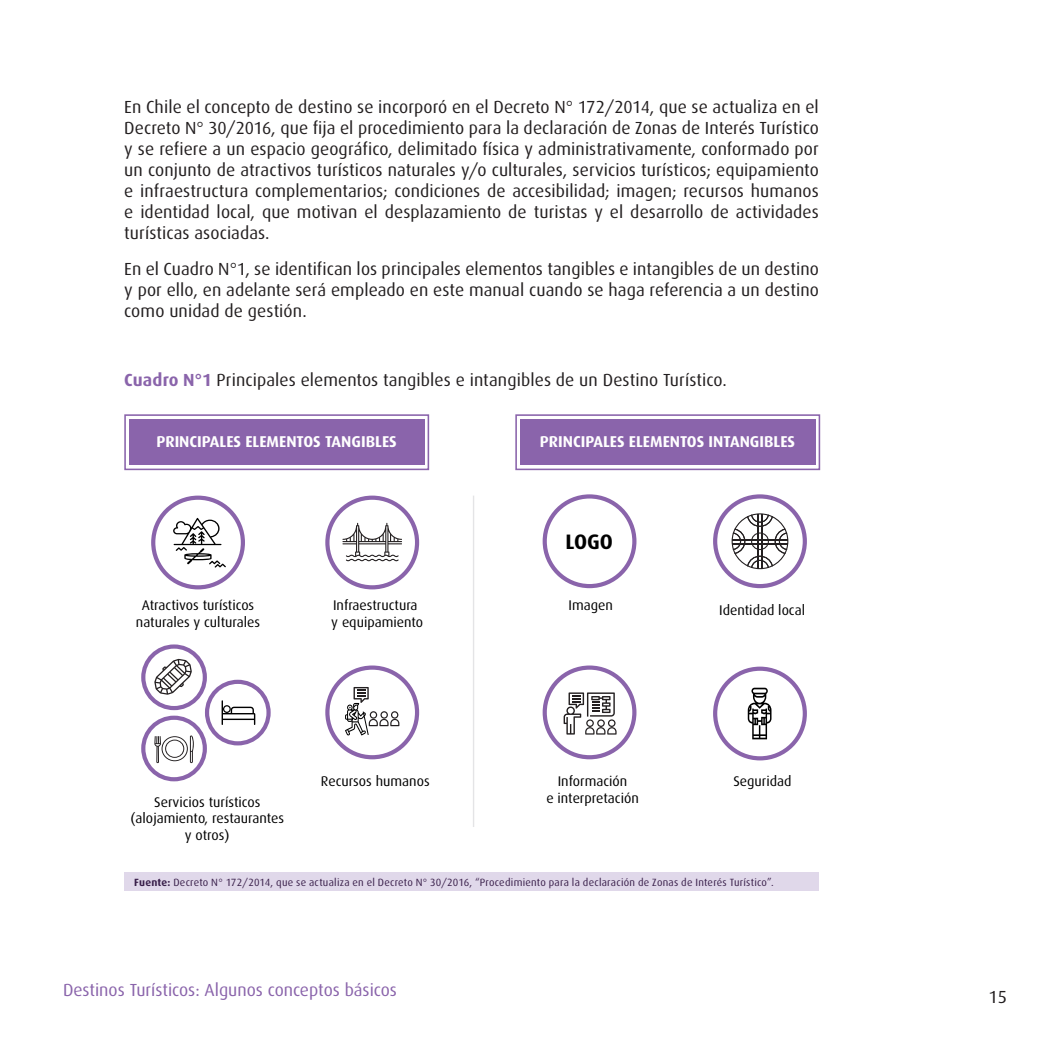
<style>
.page{position:relative;width:1042px;height:1042px;background:#fff}
.page>*{position:absolute;margin:0;border:0;box-sizing:border-box;transform-origin:0 0}
.t1{font:700 21px "Dax";color:#000}
.t2{font:17.5px/21px "Dax";letter-spacing:.005em;color:#231f20;text-align:justify}
.t3{font:17.5px "Dax";color:#8a64ab}
.t4{font:700 15.75px "Dax";color:#fff}
.t5{font:14px/16.8px "Dax";color:#000;text-align:center}
.t6{font:10.5px "Dax";letter-spacing:.025em;color:#391f4a}
.s1{font-weight:700;color:#8a64ab}
.s2{font-weight:700}
</style>
<div class="page">
<div style="left:151px;top:495px;width:94px;height:94px;border:4px solid #8a64ab;border-radius:50%"></div>
<div style="left:543px;top:494px;width:93px;height:94px;border:4px solid #8a64ab;border-radius:50%"></div>
<div style="left:141px;top:644px;width:66px;height:66px;border:4px solid #8a64ab;border-radius:50%"></div>
<svg style="left:207px;top:682px;width:62px;height:61px"></svg>
<div style="left:205px;top:680px;width:66px;height:65px;border:4px solid #8a64ab;border-radius:50%"></div>
<div style="left:141px;top:715px;width:66px;height:66px;border:4px solid #8a64ab;border-radius:50%"></div>
<div style="left:325px;top:495px;width:94px;height:94px;border:4px solid #8a64ab;border-radius:50%"></div>
<div style="left:713px;top:494px;width:94px;height:94px;border:4px solid #8a64ab;border-radius:50%"></div>
<div style="left:713px;top:666px;width:94px;height:94px;border:4px solid #8a64ab;border-radius:50%"></div>
<div style="left:325px;top:665px;width:94px;height:94px;border:4px solid #8a64ab;border-radius:50%"></div>
<div style="left:543px;top:665px;width:93px;height:94px;border:4px solid #8a64ab;border-radius:50%"></div>
<hr style="left:473px;top:495px;width:1px;height:332px;background:#bcbdc0">
<div style="left:129px;top:419px;width:295px;height:45px;background:#8a64ab"></div>
<div style="left:124px;top:414px;width:305px;height:56px;border:2px solid #8a64ab"></div>
<div style="left:515px;top:414px;width:305px;height:56px;border:2px solid #8a64ab"></div>
<div style="left:520px;top:419px;width:295px;height:45px;background:#8a64ab"></div>
<svg style="left:173px;top:518px;width:53px;height:49px"></svg>
<svg style="left:154px;top:659px;width:38px;height:36px"></svg>
<svg style="left:222px;top:700px;width:33px;height:25px"></svg>
<svg style="left:563px;top:692px;width:53px;height:42px"></svg>
<svg style="left:748px;top:688px;width:23px;height:51px"></svg>
<svg style="left:154px;top:735px;width:40px;height:28px"></svg>
<svg style="left:342px;top:523px;width:60px;height:38px"></svg>
<svg style="left:345px;top:687px;width:54px;height:48px"></svg>
<div style="left:124px;top:872px;width:695px;height:19px;background:#e0d8ea"></div>
<svg style="left:731px;top:513px;width:57px;height:56px"></svg>
<p class="t2" style="left:124px;top:96px;width:696px">En Chile el concepto de destino se incorporó en el Decreto N° 172/2014, que se actualiza en el Decreto N° 30/2016, que fija el procedimiento para la declaración de Zonas de Interés Turístico y se refiere a un espacio geográfico, delimitado física y administrativamente, conformado por un conjunto de atractivos turísticos naturales y/o culturales, servicios turísticos; equipamiento e infraestructura complementarios; condiciones de accesibilidad; imagen; recursos humanos e identidad local, que motivan el desplazamiento de turistas y el desarrollo de actividades turísticas asociadas.</p>
<p class="t2" style="left:124px;top:258px;width:696px">En el Cuadro N°1, se identifican los principales elementos tangibles e intangibles de un destino y por ello, en adelante será empleado en este manual cuando se haga referencia a un destino como unidad de gestión.</p>
<p class="t2" style="left:124px;top:369px;width:604px"><span class="s1">Cuadro N°1</span> Principales elementos tangibles e intangibles de un Destino Turístico.</p>
<p class="t4" style="left:156px;top:432px;width:242px">PRINCIPALES ELEMENTOS TANGIBLES</p>
<p class="t4" style="left:540px;top:432px;width:257px">PRINCIPALES ELEMENTOS INTANGIBLES</p>
<p class="t1" style="left:565px;top:530px;width:49px">LOGO</p>
<p class="t5" style="left:331px;top:597px;width:93px;text-align:left">Infraestructura y equipamiento</p>
<p class="t5" style="left:136px;top:597px;width:126px">Atractivos turísticos naturales y culturales</p>
<p class="t5" style="left:568px;top:597px;width:46px">Imagen</p>
<p class="t5" style="left:719px;top:601px;width:87px">Identidad local</p>
<p class="t5" style="left:130px;top:793px;width:155px">Servicios turísticos (alojamiento, restaurantes y otros)</p>
<p class="t5" style="left:321px;top:773px;width:110px">Recursos humanos</p>
<p class="t5" style="left:558px;top:773px;width:71px">Información</p>
<p class="t5" style="left:733px;top:773px;width:60px">Seguridad</p>
<p class="t5" style="left:546px;top:790px;width:94px">e interpretación</p>
<p class="t6" style="left:134px;top:876px;width:641px"><span class="s2">Fuente:</span> Decreto N° 172/2014, que se actualiza en el Decreto N° 30/2016, “Procedimiento para la declaración de Zonas de Interés Turístico”.</p>
<p class="t3" style="left:63px;top:980px;width:335px">Destinos Turísticos: Algunos conceptos básicos</p>
<p class="t2" style="left:988px;top:987px;width:20px">15</p>
</div>
